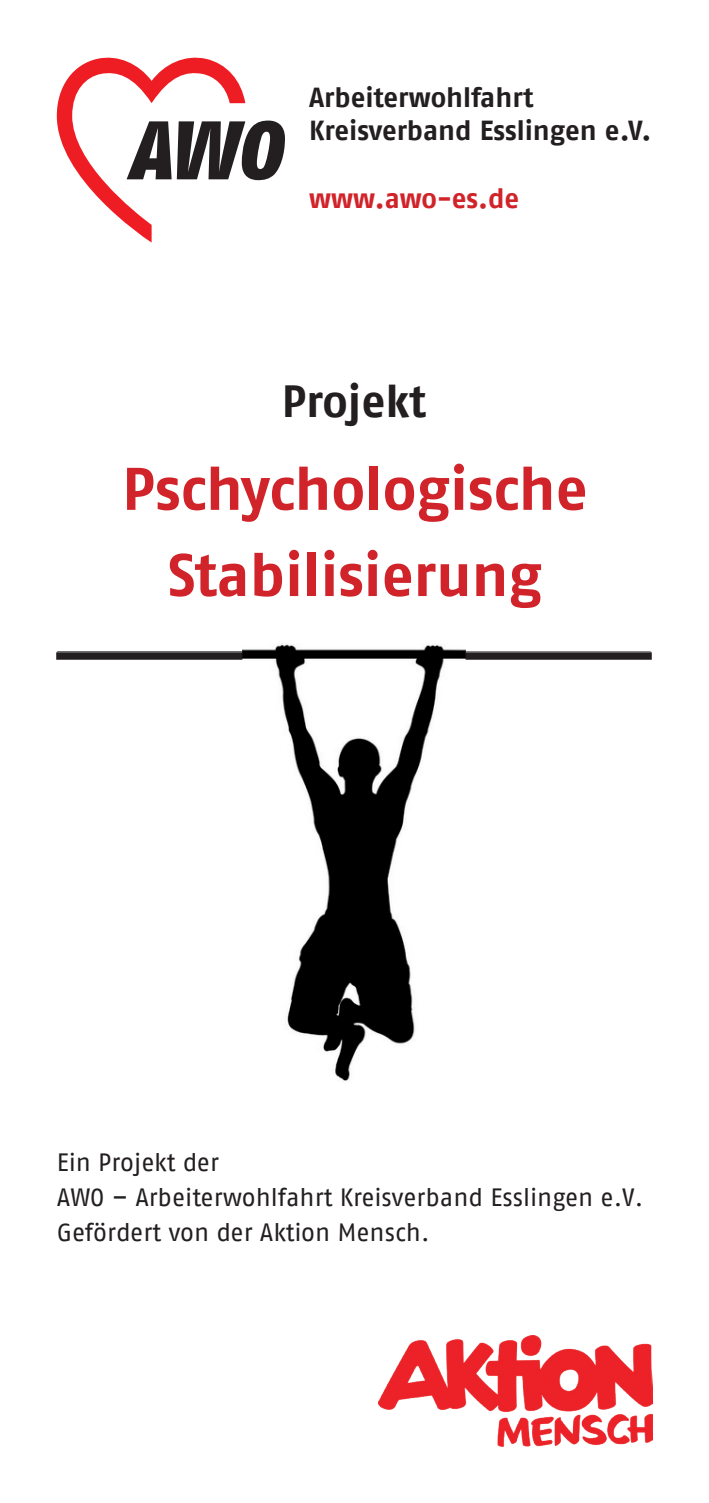
<style>
.page{position:relative;width:709px;height:1503px;background:#fff}
.page>*{position:absolute;margin:0;border:0;box-sizing:border-box;transform-origin:0 0}
.t1{font:700 60px/86.2px "AWO Fago Office";letter-spacing:-.005em;color:#d1232a;text-align:center}
.t2{font:700 45px "AWO Fago Office";letter-spacing:-.005em;color:#231f20}
.t3{font:700 27.5px/33px "AWO Fago Office";color:#231f20}
.t4{font:700 27.5px "AWO Fago Office";letter-spacing:-.005em;color:#d1232a}
.t5{font:25px/35px "AWO Fago Office";color:#231f20}
</style>
<div class="page">
<svg style="left:57px;top:57px;width:228px;height:185px"></svg>
<img style="left:378px;top:1335px;width:274px;height:111px">
<img style="left:242px;top:643px;width:223px;height:438px">
<div style="left:56px;top:652px;width:186px;height:7px;background:#231f20"></div>
<hr style="left:57px;top:651px;width:185px;height:1px;background:#6c6d70">
<div style="left:465px;top:652px;width:186px;height:7px;background:#231f20"></div>
<hr style="left:465px;top:651px;width:186px;height:1px;background:#808285">
<p class="t3" style="left:309px;top:81px;width:344px">Arbeiterwohlfahrt<br>Kreisverband Esslingen e.V.</p>
<p class="t4" style="left:309px;top:182px;width:212px">www.awo-es.de</p>
<h2 class="t2" style="left:282px;top:375px;width:146px">Projekt</h2>
<h1 class="t1" style="left:122px;top:445px;width:467px">Pschychologische<br>Stabilisierung</h1>
<p class="t5" style="left:57px;top:1144px;width:588px">Ein Projekt der<br>AWO – Arbeiterwohlfahrt Kreisverband Esslingen e.V.<br>Gefördert von der Aktion Mensch.</p>
</div>
